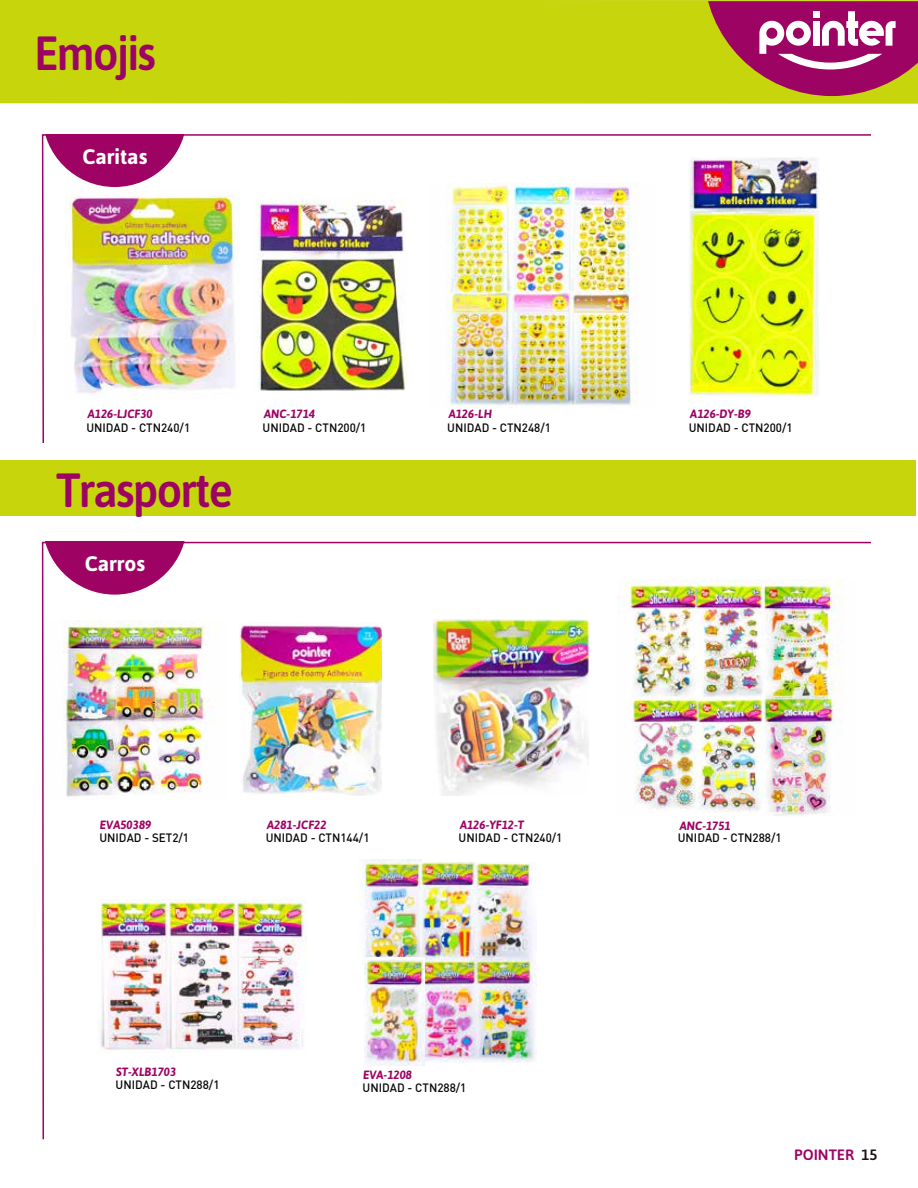
<style>
.page{position:relative;width:918px;height:1188px;background:#fff}
.page>*{position:absolute;margin:0;border:0;box-sizing:border-box;transform-origin:0 0}
.t1{font:600 48px "Asap";letter-spacing:-.04em;color:#9d0363;scale:.94 1}
.t2{font:700 21px "Asap";color:#fff}
.t3{font:600 15px "Asap";color:#9d0363}
.t4{font:500 12px "DIN Pro";color:#070606;scale:.96 1}
.t5{font:italic 700 12px "Asap";color:#9d0363;scale:.96 1}
.s1{color:#1a1213}
</style>
<div class="page">
<div style="left:0;top:0;width:918px;height:104px;background:#c6d50c"></div>
<svg style="left:704px;top:1px;width:214px;height:95px;background:#b45567"></svg>
<img style="left:41px;top:134px;width:830px;height:309px">
<svg style="left:41px;top:541px;width:830px;height:599px"></svg>
<div style="left:0;top:460px;width:916px;height:56px;background:#c6d50c"></div>
<img style="left:253px;top:197px;width:153px;height:194px">
<img style="left:46px;top:620px;width:180px;height:180px">
<img style="left:240px;top:623px;width:142px;height:173px">
<img style="left:434px;top:619px;width:155px;height:177px">
<img style="left:687px;top:157px;width:132px;height:241px">
<img style="left:97px;top:895px;width:209px;height:157px">
<img style="left:359px;top:859px;width:62px;height:106px">
<img style="left:421px;top:862px;width:115px;height:201px">
<img style="left:364px;top:957px;width:60px;height:108px">
<h1 class="t1" style="left:34px;top:19px;width:131px">Emojis</h1>
<h2 class="t2" style="left:82px;top:142px;width:66px">Caritas</h2>
<p class="t5" style="left:88px;top:405px;width:69px">A126-LJCF30</p>
<p class="t4" style="left:86px;top:418px;width:110px">UNIDAD - CTN240/1</p>
<h1 class="t1" style="left:56px;top:456px;width:190px">Trasporte</h1>
<h2 class="t2" style="left:85px;top:550px;width:62px">Carros</h2>
<p class="t5" style="left:264px;top:405px;width:55px">ANC-1714</p>
<p class="t4" style="left:263px;top:418px;width:110px">UNIDAD - CTN200/1</p>
<p class="t5" style="left:449px;top:405px;width:47px">A126-LH</p>
<p class="t4" style="left:447px;top:418px;width:110px">UNIDAD - CTN248/1</p>
<p class="t5" style="left:690px;top:405px;width:65px">A126-DY-B9</p>
<p class="t4" style="left:689px;top:418px;width:110px">UNIDAD - CTN200/1</p>
<p class="t5" style="left:267px;top:816px;width:63px">A281-JCF22</p>
<p class="t5" style="left:460px;top:817px;width:68px">A126-YF12-T</p>
<p class="t5" style="left:100px;top:817px;width:55px">EVA50389</p>
<p class="t5" style="left:680px;top:817px;width:55px">ANC-1751</p>
<p class="t4" style="left:99px;top:828px;width:95px">UNIDAD - SET2/1</p>
<p class="t4" style="left:266px;top:828px;width:110px">UNIDAD - CTN144/1</p>
<p class="t4" style="left:459px;top:828px;width:110px">UNIDAD - CTN240/1</p>
<p class="t4" style="left:678px;top:828px;width:110px">UNIDAD - CTN288/1</p>
<p class="t5" style="left:116px;top:1064px;width:64px">ST-XLB1703</p>
<p class="t4" style="left:116px;top:1075px;width:110px">UNIDAD - CTN288/1</p>
<p class="t5" style="left:363px;top:1066px;width:53px">EVA-1208</p>
<p class="t4" style="left:363px;top:1078px;width:110px">UNIDAD - CTN288/1</p>
<p class="t3" style="left:794px;top:1144px;width:85px">POINTER <span class="s1">15</span></p>
</div>
